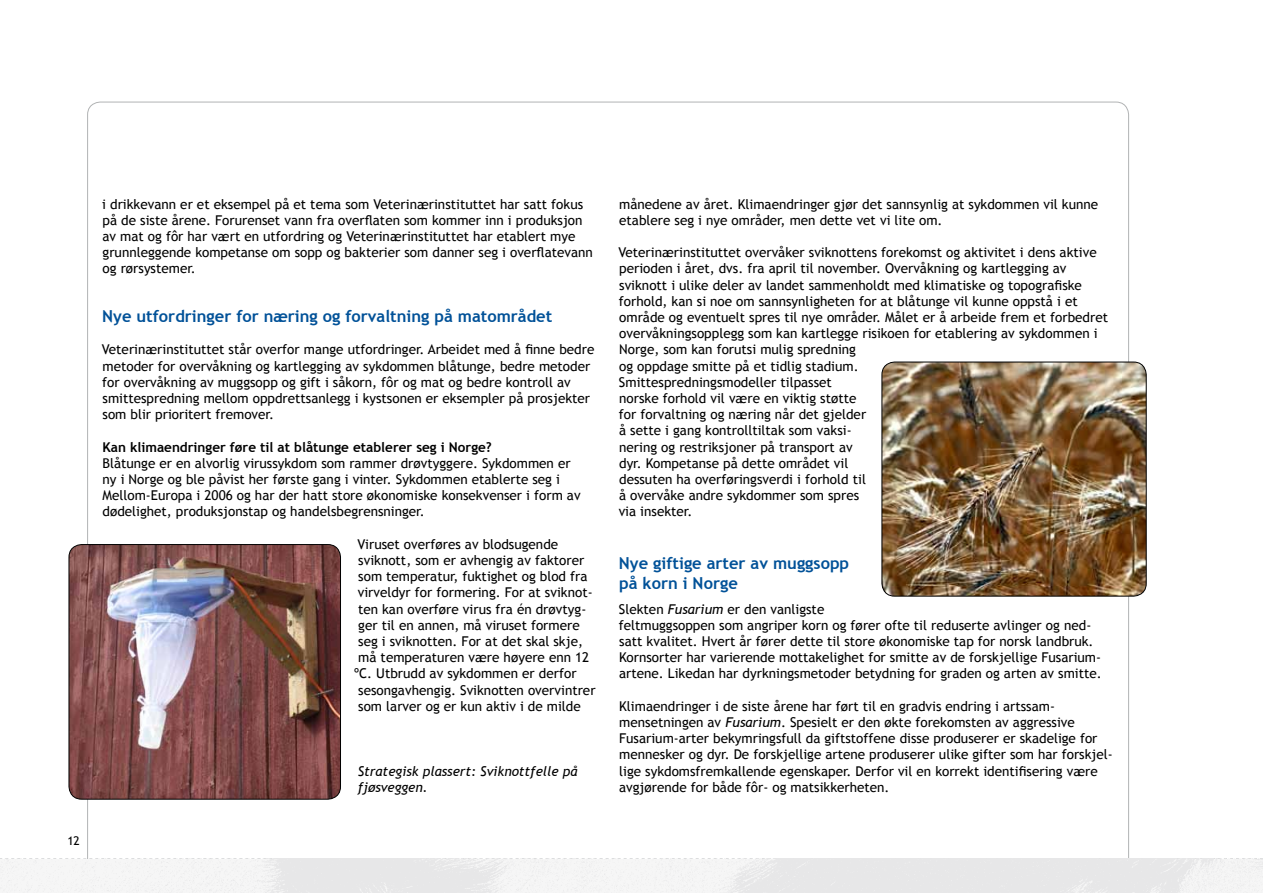
<style>
.page{position:relative;width:1263px;height:893px;background:#fff}
.page>*{position:absolute;margin:0;border:0;box-sizing:border-box;transform-origin:0 0}
.t1{font:700 16.5px/19.8px "Trebuchet MS";color:#005198}
.t2{font:13.5px/16.2px "Trebuchet MS";color:#000}
.t3{font:700 13.5px "Trebuchet MS";color:#000}
.t4{font:italic 13.5px/16.2px "Trebuchet MS";color:#000}
.t5{font:12px "Trebuchet MS";color:#000}
.s1{font-style:italic}
</style>
<div class="page">
<svg style="left:0;top:858px;width:1263px;height:1px"></svg>
<div style="left:0;top:859px;width:1263px;height:34px;background:#ebebeb"></div>
<img style="left:882px;top:362px;width:264px;height:234px">
<div style="left:882px;top:362px;width:264px;height:234px;border:1px solid #000;border-radius:13px"></div>
<img style="left:69px;top:545px;width:271px;height:254px">
<div style="left:69px;top:544px;width:272px;height:255px;border:1px solid #000;border-radius:13px"></div>
<p class="t5" style="left:67px;top:834px;width:14px">12</p>
<p class="t2" style="left:102px;top:196px;width:492px">i drikkevann er et eksempel på et tema som Veterinærinstituttet har satt fokus på de siste årene. Forurenset vann fra overflaten som kommer inn i produksjon av mat og fôr har vært en utfordring og Veterinærinstituttet har etablert mye grunnleggende kompetanse om sopp og bakterier som danner seg i overflatevann og rørsystemer.</p>
<p class="t1" style="left:102px;top:306px;width:451px">Nye utfordringer for næring og forvaltning på matområdet</p>
<p class="t2" style="left:102px;top:342px;width:494px">Veterinærinstituttet står overfor mange utfordringer. Arbeidet med å finne bedre metoder for overvåkning og kartlegging av sykdommen blåtunge, bedre metoder for overvåkning av muggsopp og gift i såkorn, fôr og mat og bedre kontroll av smittespredning mellom oppdrettsanlegg i kystsonen er eksempler på prosjekter som blir prioritert fremover.</p>
<p class="t3" style="left:102px;top:438px;width:391px">Kan klimaendringer føre til at blåtunge etablerer seg i Norge?</p>
<p class="t2" style="left:102px;top:455px;width:480px">Blåtunge er en alvorlig virussykdom som rammer drøvtyggere. Sykdommen er ny i Norge og ble påvist her første gang i vinter. Sykdommen etablerte seg i Mellom-Europa i 2006 og har der hatt store økonomiske konsekvenser i form av dødelighet, produksjonstap og handelsbegrensninger.</p>
<p class="t2" style="left:358px;top:536px;width:202px">Viruset overføres av blodsugende</p>
<p class="t2" style="left:358px;top:552px;width:228px">sviknott, som er avhengig av faktorer</p>
<p class="t2" style="left:358px;top:569px;width:231px">som temperatur, fuktighet og blod fra</p>
<p class="t2" style="left:358px;top:585px;width:236px">virveldyr for formering. For at sviknot-</p>
<p class="t2" style="left:358px;top:601px;width:230px">ten kan overføre virus fra én drøvtyg-</p>
<p class="t2" style="left:358px;top:617px;width:223px">ger til en annen, må viruset formere</p>
<p class="t2" style="left:358px;top:633px;width:226px">seg i sviknotten. For at det skal skje,</p>
<p class="t2" style="left:358px;top:650px;width:233px">må temperaturen være høyere enn 12</p>
<p class="t2" style="left:354px;top:666px;width:224px">ºC. Utbrudd av sykdommen er derfor</p>
<p class="t2" style="left:358px;top:682px;width:239px">sesongavhengig. Sviknotten overvintrer</p>
<p class="t2" style="left:358px;top:698px;width:224px">som larver og er kun aktiv i de milde</p>
<p class="t4" style="left:358px;top:763px;width:221px">Strategisk plassert: Sviknottfelle på fjøsveggen.</p>
<p class="t2" style="left:619px;top:196px;width:480px">månedene av året. Klimaendringer gjør det sannsynlig at sykdommen vil kunne etablere seg i nye områder, men dette vet vi lite om.</p>
<p class="t2" style="left:618px;top:245px;width:491px">Veterinærinstituttet overvåker sviknottens forekomst og aktivitet i dens aktive perioden i året, dvs. fra april til november. Overvåkning og kartlegging av sviknott i ulike deler av landet sammenholdt med klimatiske og topografiske forhold, kan si noe om sannsynligheten for at blåtunge vil kunne oppstå i et område og eventuelt spres til nye områder. Målet er å arbeide frem et forbedret overvåkningsopplegg som kan kartlegge risikoen for etablering av sykdommen i Norge, som kan forutsi mulig spredning<br>og oppdage smitte på et tidlig stadium.<br>Smittespredningsmodeller tilpasset<br>norske forhold vil være en viktig støtte<br>for forvaltning og næring når det gjelder<br>å sette i gang kontrolltiltak som vaksi-<br>nering og restriksjoner på transport av<br>dyr. Kompetanse på dette området vil<br>dessuten ha overføringsverdi i forhold til<br>å overvåke andre sykdommer som spres<br>via insekter.</p>
<p class="t1" style="left:619px;top:554px;width:232px">Nye giftige arter av muggsopp på korn i Norge</p>
<p class="t2" style="left:619px;top:601px;width:484px">Slekten <span class="s1">Fusarium</span> er den vanligste<br>feltmuggsoppen som angriper korn og fører ofte til reduserte avlinger og ned&shy;satt kvalitet. Hvert år fører dette til store økonomiske tap for norsk landbruk.<br>Kornsorter har varierende mottakelighet for smitte av de forskjellige Fusarium&shy;artene. Likedan har dyrkningsmetoder betydning for graden og arten av smitte.</p>
<p class="t2" style="left:619px;top:698px;width:495px">Klimaendringer i de siste årene har ført til en gradvis endring i artssam&shy;mensetningen av <span class="s1">Fusarium</span>. Spesielt er den økte forekomsten av aggressive Fusarium-arter bekymringsfull da giftstoffene disse produserer er skadelige for mennesker og dyr. De forskjellige artene produserer ulike gifter som har forskjel&shy;lige sykdomsfremkallende egenskaper. Derfor vil en korrekt identifisering være avgjørende for både fôr- og matsikkerheten.</p>
</div>
